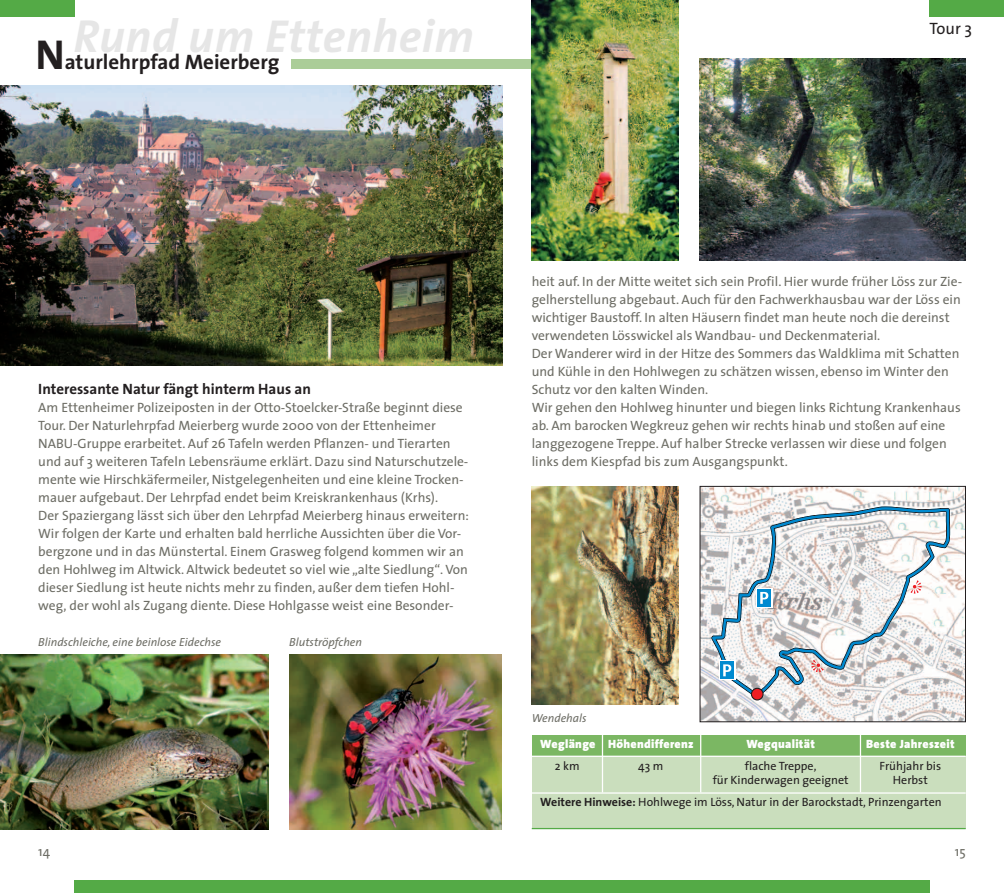
<style>
.page{position:relative;width:1004px;height:893px;background:#fff}
.page>*{position:absolute;margin:0;border:0;box-sizing:border-box;transform-origin:0 0}
.t1{font:italic 700 46.5px "The Sans";letter-spacing:.01em;color:#e6e6e6}
.t2{font:700 21px "The Sans";color:#231f20}
.t3{font:16.5px "The Sans";color:#231f20}
.t4{font:700 15px "The Sans";color:#231f20}
.t5{font:13.5px/18px "The Sans";color:#6d6d65}
.t6{font:12px/21.8px "The Sans";color:#231f20}
.t7{font:900 12px "The Sans";letter-spacing:.025em;color:#fff}
.t8{font:italic 11.7px "The Sans";color:#6d6d65}
.s1{font-size:42px}
.s2{font-weight:700}
</style>
<div class="page">
<div style="left:0;top:0;width:74px;height:17px;background:#54aa46"></div>
<div style="left:74px;top:880px;width:428px;height:13px;background:#54aa46"></div>
<div style="left:292px;top:59px;width:210px;height:10px;background:#abcd98"></div>
<img style="left:0;top:85px;width:502px;height:281px">
<img style="left:0;top:655px;width:268px;height:174px">
<img style="left:289px;top:655px;width:213px;height:174px">
<img style="left:701px;top:488px;width:262px;height:232px">
<svg style="left:711px;top:506px;width:239px;height:190px"></svg>
<div style="left:699px;top:486px;width:266px;height:236px;border:1px solid #231f20"></div>
<div style="left:929px;top:0;width:74px;height:17px;background:#54aa46"></div>
<div style="left:502px;top:880px;width:427px;height:13px;background:#54aa46"></div>
<div style="left:502px;top:59px;width:29px;height:10px;background:#abcd98"></div>
<div style="left:531px;top:735px;width:434px;height:21px;background:#7bb763"></div>
<div style="left:531px;top:756px;width:434px;height:72px;background:#cadebd"></div>
<hr style="left:602px;top:735px;width:1px;height:57px;background:#fff">
<hr style="left:700px;top:735px;width:1px;height:57px;background:#fff">
<hr style="left:859px;top:735px;width:2px;height:57px;background:#fff">
<hr style="left:531px;top:756px;width:434px;height:1px;background:#fff">
<hr style="left:531px;top:792px;width:434px;height:2px;background:#fff">
<hr style="left:531px;top:828px;width:434px;height:1px;background:#54aa46">
<img style="left:531px;top:486px;width:147px;height:219px">
<img style="left:531px;top:0;width:147px;height:260px">
<img style="left:699px;top:59px;width:266px;height:201px">
<div style="left:719px;top:660px;width:16px;height:20px;background:#008ad0"></div>
<svg style="left:723px;top:664px;width:8px;height:12px"></svg>
<div style="left:756px;top:588px;width:16px;height:20px;background:#008ad0"></div>
<svg style="left:760px;top:592px;width:8px;height:12px"></svg>
<svg style="left:750px;top:688px;width:13px;height:12px"></svg>
<svg style="left:811px;top:660px;width:12px;height:12px"></svg>
<svg style="left:910px;top:580px;width:11px;height:14px"></svg>
<h1 class="t1" style="left:74px;top:9px;width:402px">Rund um Ettenheim</h1>
<h2 class="t2" style="left:35px;top:54px;width:245px"><span class="s1">N</span>aturlehrpfad Meierberg</h2>
<p class="t3" style="left:929px;top:22px;width:44px">Tour 3</p>
<p class="t4" style="left:38px;top:383px;width:274px">Interessante Natur fängt hinterm Haus an</p>
<p class="t5" style="left:38px;top:400px;width:432px">Am Ettenheimer Polizeiposten in der Otto-Stoelcker-Straße beginnt diese Tour. Der Naturlehrpfad Meierberg wurde 2000 von der Ettenheimer NABU-Gruppe erarbeitet. Auf 26 Tafeln werden Pflanzen- und Tierarten und auf 3 weiteren Tafeln Lebensräume erklärt. Dazu sind Naturschutzele&shy;mente wie Hirschkäfermeiler, Nistgelegenheiten und eine kleine Trocken&shy;mauer aufgebaut. Der Lehrpfad endet beim Kreiskrankenhaus (Krhs).<br>Der Spaziergang lässt sich über den Lehrpfad Meierberg hinaus erweitern:<br>Wir folgen der Karte und erhalten bald herrliche Aussichten über die Vor&shy;bergzone und in das Münstertal. Einem Grasweg folgend kommen wir an den Hohlweg im Altwick. Altwick bedeutet so viel wie „alte Siedlung“. Von dieser Siedlung ist heute nichts mehr zu finden, außer dem tiefen Hohl&shy;weg, der wohl als Zugang diente. Diese Hohlgasse weist eine Besonder-</p>
<p class="t8" style="left:38px;top:635px;width:184px">Blindschleiche, eine beinlose Eidechse</p>
<p class="t8" style="left:289px;top:635px;width:74px">Blutströpfchen</p>
<p class="t5" style="left:38px;top:845px;width:13px">14</p>
<p class="t5" style="left:531px;top:274px;width:432px">heit auf. In der Mitte weitet sich sein Profil. Hier wurde früher Löss zur Zie&shy;gelherstellung abgebaut. Auch für den Fachwerkhausbau war der Löss ein wichtiger Baustoff. In alten Häusern findet man heute noch die dereinst verwendeten Lösswickel als Wandbau- und Deckenmaterial.<br>Der Wanderer wird in der Hitze des Sommers das Waldklima mit Schatten und Kühle in den Hohlwegen zu schätzen wissen, ebenso im Winter den Schutz vor den kalten Winden.<br>Wir gehen den Hohlweg hinunter und biegen links Richtung Krankenhaus ab. Am barocken Wegkreuz gehen wir rechts hinab und stoßen auf eine langgezogene Treppe. Auf halber Strecke verlassen wir diese und folgen links dem Kiespfad bis zum Ausgangspunkt.</p>
<p class="t8" style="left:531px;top:711px;width:56px">Wendehals</p>
<p class="t7" style="left:540px;top:739px;width:155px">Weglänge Höhendifferenz</p>
<p class="t7" style="left:746px;top:739px;width:70px">Wegqualität</p>
<p class="t7" style="left:866px;top:739px;width:90px">Beste Jahreszeit</p>
<p class="t6" style="left:555px;top:756px;width:26px">2 km</p>
<p class="t6" style="left:638px;top:756px;width:27px">43 m</p>
<p class="t6" style="left:744px;top:756px;width:73px">flache Treppe,</p>
<p class="t6" style="left:879px;top:756px;width:63px">Frühjahr bis</p>
<p class="t6" style="left:712px;top:771px;width:137px">für Kinderwagen geeignet</p>
<p class="t6" style="left:540px;top:771px;width:403px;text-indent:352px">Herbst<br><span class="s2">Weitere Hinweise:</span> Hohlwege im Löss, Natur in der Barockstadt, Prinzengarten</p>
<p class="t5" style="left:954px;top:845px;width:12px">15</p>
</div>
